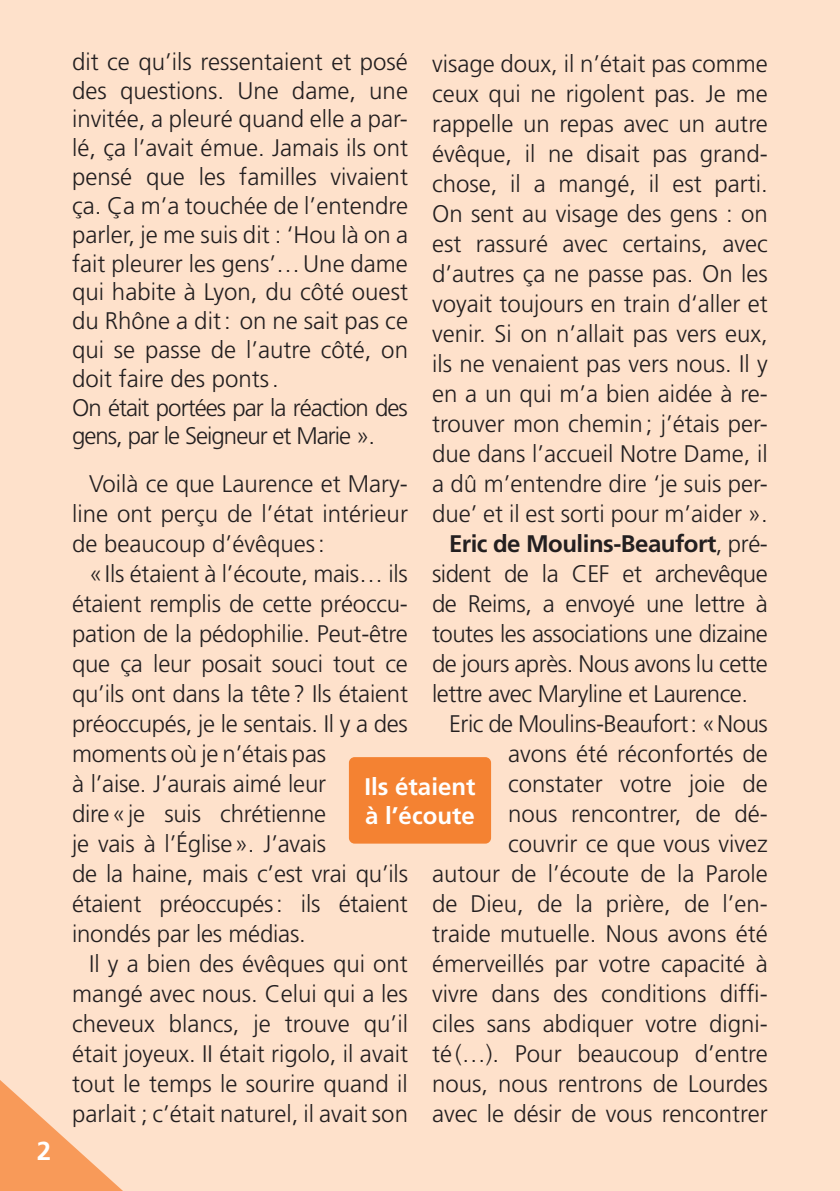
<style>
.page{position:relative;width:840px;height:1191px;background:#fff}
.page>*{position:absolute;margin:0;border:0;box-sizing:border-box;transform-origin:0 0}
.t1{font:700 26px "Frutiger";color:#fff}
.texte{font:300 24px/30px "Frutiger";color:#231f20;text-align:justify}
.texte-2{font:300 24px/28.8px "Frutiger";letter-spacing:-.04em;color:#231f20}
.texte-3{font:700 24px/28.8px "Frutiger";color:#fff}
.s1{font-weight:700}
</style>
<div class="page">
<div style="left:0;top:0;width:839px;height:1191px;background:#fee1cb"></div>
<svg style="left:0;top:1080px;width:123px;height:111px"></svg>
<div style="left:349px;top:757px;width:142px;height:86px;background:#f48232;border-radius:6px"></div>
<p class="t1" style="left:37px;top:1135px;width:16px">2</p>
<p class="texte" style="left:72px;top:47px;width:337px;line-height:28.8px">dit ce qu’ils ressentaient et posé des questions. Une dame, une invitée, a pleuré quand elle a par&shy;lé, ça l’avait émue. Jamais ils ont pensé que les familles vivaient ça. Ça m’a touchée de l’entendre parler, je me suis dit : ‘Hou là on a fait pleurer les gens’…Une dame qui habite à Lyon, du côté ouest du Rhône a dit: on ne sait pas ce qui se passe de l’autre côté, on doit faire des ponts.</p>
<p class="texte-2" style="left:72px;top:393px;width:337px">On était portées par la réaction des gens, par le Seigneur et Marie ».</p>
<p class="texte" style="left:72px;top:469px;width:337px;text-indent:17px">Voilà ce que Laurence et Mary&shy;line ont perçu de l’état intérieur de beaucoup d’évêques:</p>
<p class="texte" style="left:72px;top:559px;width:337px;text-align:left;text-indent:17px">«Ils étaient à l’écoute, mais… ils étaient remplis de cette préoccu&shy;pation de la pédophilie. Peut-être que ça leur posait souci tout ce qu’ils ont dans la tête? Ils étaient préoccupés, je le sentais. Il y a des moments où je n’étais pas<br>à l’aise. J’aurais aimé leur<br>dire«je suis chrétienne<br>je vais à l’Église». J’avais<br>de la haine, mais c’est vrai qu’ils étaient préoccupés: ils étaient inondés par les médias.</p>
<p class="texte" style="left:72px;top:949px;width:337px;text-indent:17px">Il y a bien des évêques qui ont mangé avec nous. Celui qui a les cheveux blancs, je trouve qu’il était joyeux. II était rigolo, il avait tout le temps le sourire quand il parlait ; c’était naturel, il avait son</p>
<p class="texte" style="left:432px;top:49px;width:337px">visage doux, il n’était pas comme ceux qui ne rigolent pas. Je me rappelle un repas avec un autre évêque, il ne disait pas grand&shy;chose, il a mangé, il est parti.<br>On sent au visage des gens : on est rassuré avec certains, avec d’autres ça ne passe pas. On les voyait toujours en train d‘aller et venir. Si on n’allait pas vers eux, ils ne venaient pas vers nous. Il y en a un qui m’a bien aidée à re&shy;trouver mon chemin; j’étais per&shy;due dans l’accueil Notre Dame, il a dû m’entendre dire ‘je suis per&shy;due’ et il est sorti pour m’aider ».</p>
<p class="texte" style="left:432px;top:529px;width:337px;text-indent:17px"><span class="s1">Eric de Moulins-Beaufort</span>, pré&shy;sident de la CEF et archevêque de Reims, a envoyé une lettre à toutes les associations une dizaine de jours après. Nous avons lu cette lettre avec Maryline et Laurence.</p>
<p class="texte" style="left:432px;top:709px;width:337px;text-align:right">Eric de Moulins-Beaufort: «Nous avons été réconfortés de constater votre joie de<br>nous rencontrer, de dé-<br>couvrir ce que vous vivez<br>autour de l’écoute de la Parole de Dieu, de la prière, de l’en&shy;traide mutuelle. Nous avons été émerveillés par votre capacité à vivre dans des conditions diffi&shy;ciles sans abdiquer votre digni&shy;té (…). Pour beaucoup d’entre nous, nous rentrons de Lourdes avec le désir de vous rencontrer</p>
<p class="texte-3" style="left:364px;top:772px;width:112px">Ils étaient à l’écoute</p>
</div>
